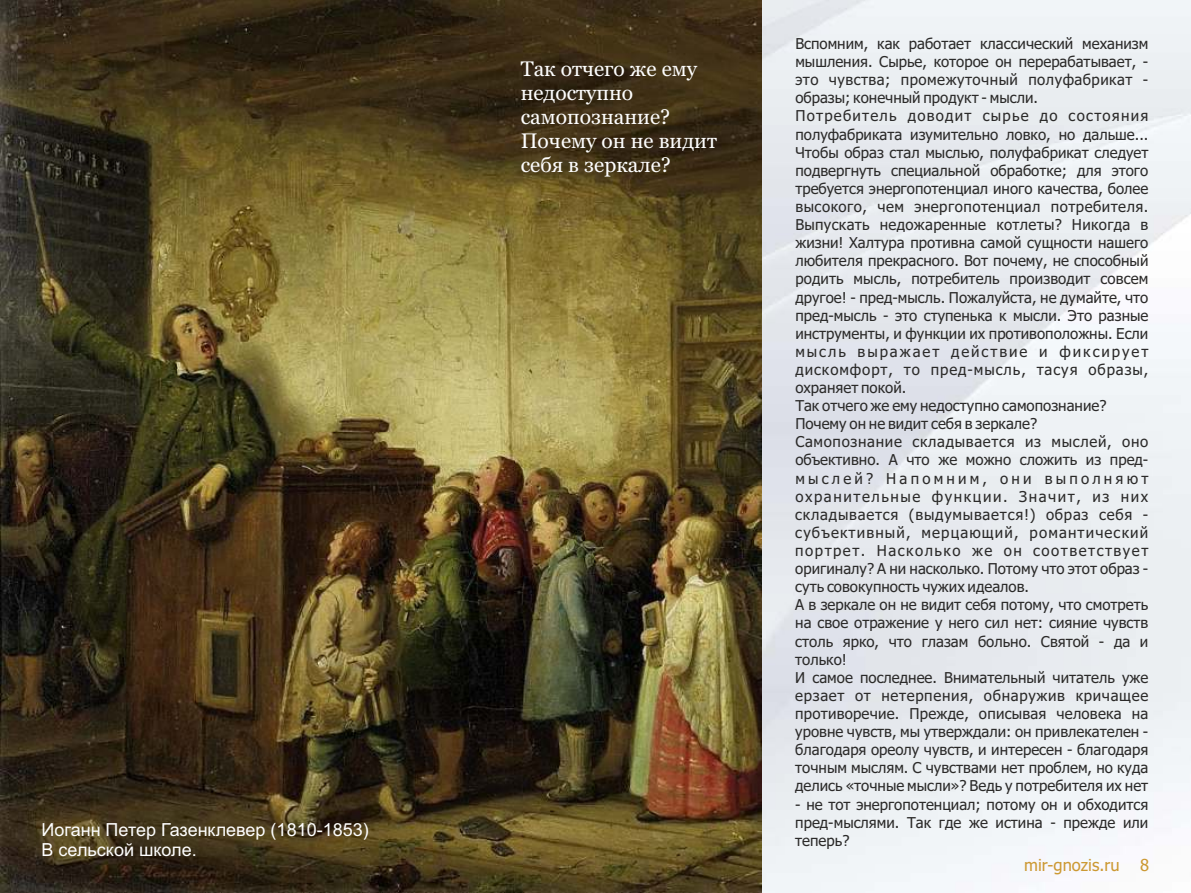
<style>
.page{position:relative;width:1191px;height:893px;background:#fff}
.page>*{position:absolute;margin:0;border:0;box-sizing:border-box;transform-origin:0 0}
.t1{font:21px/23.9px "Georgia";color:#fefefe}
.t2{font:18px/20.1px "Arial";color:#fefefe}
.t3{font:16.5px "Tahoma";color:#c93}
.t4{font:15px/18.1px "Tahoma";color:#2b2a29;text-align:justify}
</style>
<div class="page">
<img style="left:761px;top:0;width:430px;height:893px">
<img style="left:0;top:0;width:761px;height:893px">
<p class="t2" style="left:42px;top:822px;width:328px">Иоганн Петер Газенклевер (1810-1853)<br>В сельской школе.</p>
<h1 class="t1" style="left:520px;top:59px;width:198px">Так отчего же ему недоступно самопознание?<br>Почему он не видит себя в зеркале?</h1>
<p class="t4" style="left:795px;top:36px;width:354px">Вспомним, как работает классический механизм мышления. Сырье, которое он перерабатывает, - это чувства; промежуточный полуфабрикат - образы; конечный продукт - мысли.</p>
<p class="t4" style="left:795px;top:108px;width:354px">Потребитель доводит сырье до состояния полуфабриката изумительно ловко, но дальше...<br>Чтобы образ стал мыслью, полуфабрикат следует подвергнуть специальной обработке; для этого требуется энергопотенциал иного качества, более высокого, чем энергопотенциал потребителя.<br>Выпускать недожаренные котлеты? Никогда в жизни! Халтура противна самой сущности нашего любителя прекрасного. Вот почему, не способный родить мысль, потребитель производит совсем другое! - пред-мысль. Пожалуйста, не думайте, что пред-мысль - это ступенька к мысли. Это разные инструменты, и функции их противоположны. Если мысль выражает действие и фиксирует дискомфорт, то пред-мысль, тасуя образы, охраняет покой.</p>
<p class="t4" style="left:795px;top:398px;width:313px">Так отчего же ему недоступно самопознание?</p>
<p class="t4" style="left:795px;top:434px;width:354px;text-align:left">Самопознание складывается из мыслей, оно объективно. А что же можно сложить из пред&shy;мыслей? Напомним, они выполняют охранительные функции. Значит, из них складывается (выдумывается!) образ себя - субъективный, мерцающий, романтический портрет. Насколько же он соответствует оригиналу? А ни насколько. Потому что этот образ - суть совокупность чужих идеалов.<br>А в зеркале он не видит себя потому, что смотреть на свое отражение у него сил нет: сияние чувств столь ярко, что глазам больно. Святой - да и только!<br>И самое последнее. Внимательный читатель уже ерзает от нетерпения, обнаружив кричащее противоречие. Прежде, описывая человека на уровне чувств, мы утверждали: он привлекателен - благодаря ореолу чувств, и интересен - благодаря точным мыслям. С чувствами нет проблем, но куда делись «точные мысли»? Ведь у потребителя их нет</p>
<p class="t4" style="left:795px;top:796px;width:354px">- не тот энергопотенциал; потому он и обходится пред-мыслями. Так где же истина - прежде или теперь?</p>
<p class="t4" style="left:795px;top:416px;width:243px">Почему он не видит себя в зеркале?</p>
<p class="t3" style="left:1024px;top:859px;width:97px">mir-gnozis.ru</p>
<p class="t3" style="left:1140px;top:859px;width:11px">8</p>
</div>
